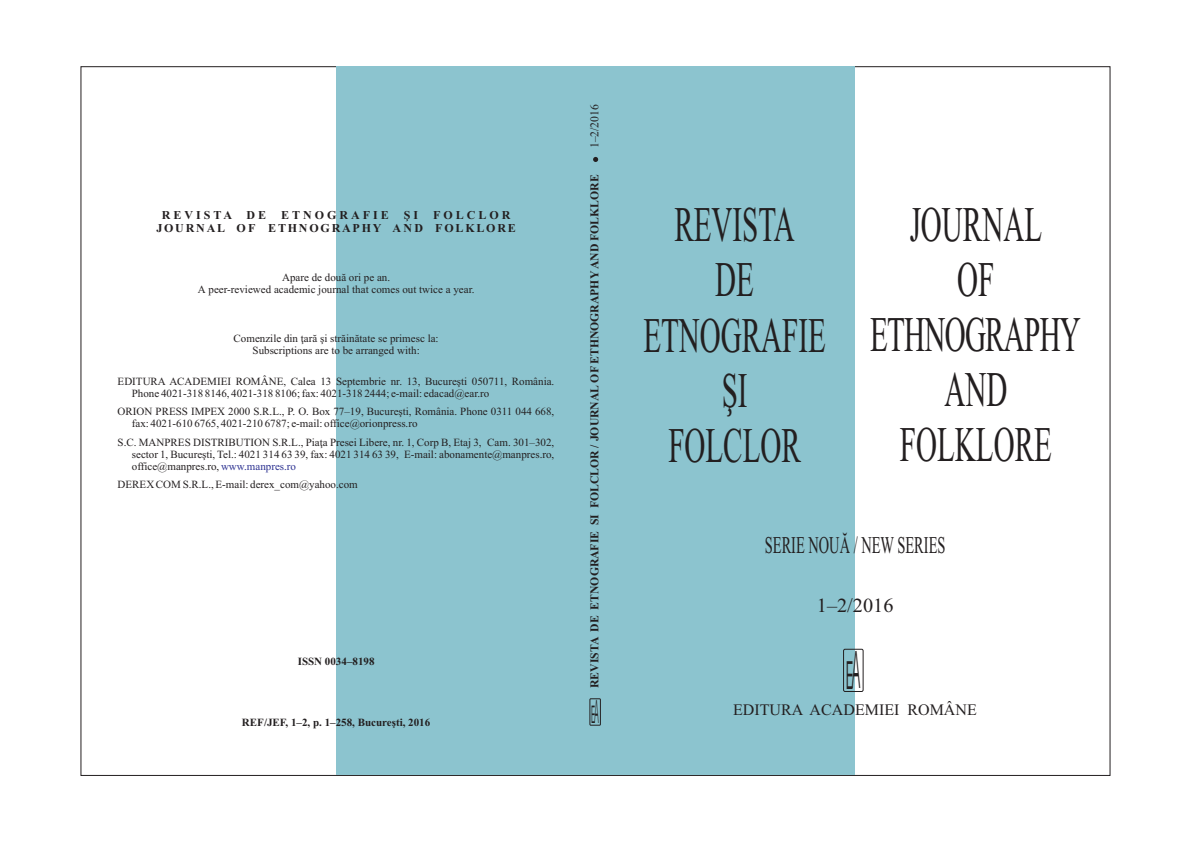
<style>
.page{position:relative;width:1191px;height:842px;background:#fff}
.page>*{position:absolute;margin:0;border:0;box-sizing:border-box;transform-origin:0 0}
.t1{font:49.7px/55.1px "Times New Roman";color:#231f20;text-align:center;scale:.58 1}
.t2{font:39.1px "Avant Garde IT Cby BT";color:#231f20;scale:.4 1}
.t3{font:24.4px "Avant Garde IT Cby BT";color:#231f20;scale:.34 1}
.t4{font:24px "Times New Roman";color:#231f20;scale:.6 1}
.t5{font:20px "Times New Roman";color:#231f20}
.t6{font:16px "Times New Roman";color:#231f20}
.t7{font:700 12px "Times New Roman";color:#231f20}
.t8{font:700 12px/13.3px "Times New Roman";letter-spacing:.15em;color:#231f20}
.t9{font:700 12px "Times New Roman";letter-spacing:.25em;color:#231f20}
.t10{font:12px "Times New Roman";color:#231f20}
.t11{font:11px/12.2px "Times New Roman";color:#231f20;text-align:center}
.t12{font:700 11px "Times New Roman";color:#231f20}
.s1{color:#2d3291}
.s2{font-size:32.6px}
.s3{font-size:52.1px}
</style>
<div class="page">
<div style="left:336px;top:67px;width:519px;height:708px;background:#8cc4cf"></div>
<div style="left:843px;top:649px;width:20px;height:43px;border:1px solid #231f20;border-radius:2px"></div>
<div style="left:589px;top:698px;width:11px;height:27px;border:1px solid #231f20"></div>
<svg style="left:593px;top:157px;width:5px;height:5px"></svg>
<p class="t9" style="left:162px;top:211px;width:258px">REVISTA DE ETNOGRAFIE ªI</p>
<p class="t8" style="left:156px;top:210px;width:361px;text-indent:277px">FOLCLOR<br>JOURNAL OF ETHNOGRAPHY AND FOLKLORE</p>
<p class="t11" style="left:198px;top:272px;width:278px">Apare de douã ori pe an.<br>A peer-reviewed academic journal that comes out twice a year.</p>
<p class="t11" style="left:234px;top:333px;width:206px">Comenzile din þarã ºi strãinãtate se primesc la:<br>Subscriptions are to be arranged with:</p>
<p class="t11" style="left:132px;top:376px;width:424px;text-align:left;text-indent:-14px">EDITURA ACADEMIEI ROMÂNE, Calea 13 Septembrie nr. 13, Bucureºti 050711 România.<br>Phone 4021-318 8146, 4021-318 8106; fax: 4021-318 2444; e-mail: edacad@ear.ro</p>
<p class="t11" style="left:132px;top:406px;width:424px;text-align:left;text-indent:-14px">ORION PRESS IMPEX 2000 S.R.L., P. O. Box 77–19, Bucureºti, România. Phone 0311 044 668, fax: 4021-610 6765, 4021-210 6787; e-mail:office@orionpress.ro</p>
<p class="t11" style="left:504px;top:376px;width:4px">,</p>
<p class="t11" style="left:132px;top:437px;width:424px;text-align:justify;text-indent:-14px">S.C. MANPRES DISTRIBUTION S.R.L., Piaþa Presei Libere, nr. 1, Corp B, Etaj 3, Cam. 301–302, sector 1, Bucureºti, Tel.: 4021 314 63 39, fax: 4021 314 63 39, E-mail: abonamente@manpres.ro, office@manpres.ro, <span class="s1">www.manpres.ro</span></p>
<p class="t11" style="left:118px;top:480px;width:242px">DEREX COM S.R.L., E-mail: derex_com@yahoo.com</p>
<p class="t12" style="left:298px;top:658px;width:78px">ISSN 0034–8198</p>
<p class="t12" style="left:242px;top:718px;width:190px">REF/JEF, 1–2, p. 1–258, Bucureþti, 20 6</p>
<p class="t12" style="left:419px;top:718px;width:7px">1</p>
<p class="t10" style="left:590px;top:148px;width:46px;rotate:-90deg">1–2/2016</p>
<p class="t7" style="left:590px;top:688px;width:515px;rotate:-90deg">REVISTA DE ETNOGRAFIE SI FOLCLOR / JOURNAL OF ETHNOGRAPHY AND FOLKLORE</p>
<h3 class="t3" style="left:591px;top:705px;width:24px">E<span class="s2">A</span></h3>
<h1 class="t1" style="left:643px;top:202px;width:316px">REVISTA<br>DE<br>ETNOGRAFIE ªI<br>FOLCLOR</h1>
<h1 class="t1" style="left:870px;top:201px;width:365px">JOURNAL<br>OF<br>ETHNOGRAPHY<br>AND<br>FOLKLORE</h1>
<h3 class="t4" style="left:765px;top:536px;width:302px">SERIE NOUÃ / NEW SERIES</h3>
<h3 class="t5" style="left:817px;top:598px;width:78px">1–2/2016</h3>
<h2 class="t2" style="left:845px;top:659px;width:37px">E<span class="s3">A</span></h2>
<h3 class="t6" style="left:733px;top:704px;width:245px">EDITURA ACADEMIEI ROMÂNE</h3>
</div>
